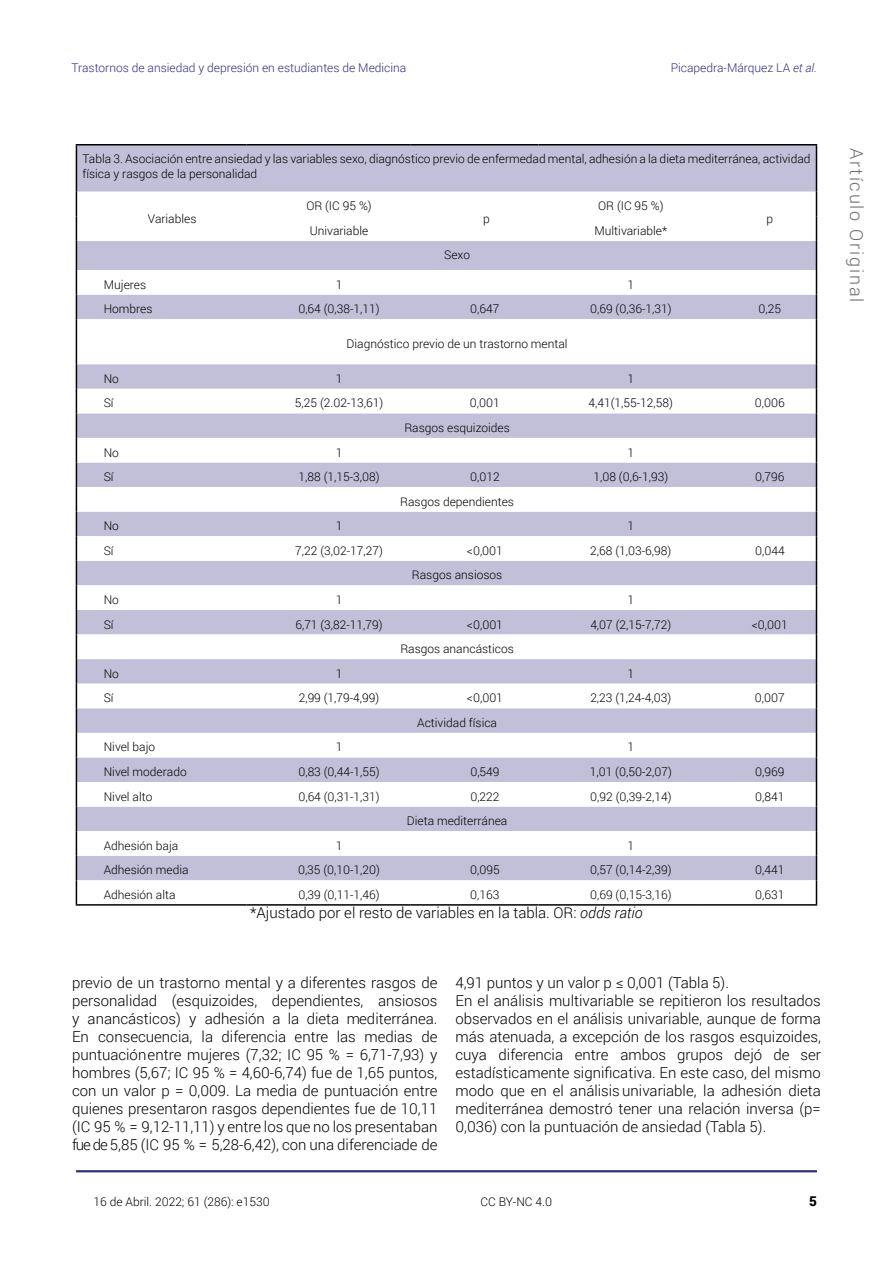
<style>
.page{position:relative;width:893px;height:1263px;background:#fff}
.page>*{position:absolute;margin:0;border:0;box-sizing:border-box;transform-origin:0 0}
.t1{font:300 18px "Roboto";letter-spacing:.1em;color:#6e6e6e}
.t2{font:300 15px/18px "Roboto";color:#000;text-align:justify}
.t3{font:900 13.5px "Roboto";color:#000}
.t4{font:300 12px/14.4px "Roboto";color:#000}
.t5{font:300 12px "Roboto";color:#322d7d}
.s1{font-style:italic}
</style>
<div class="page">
<hr style="left:76px;top:1170px;width:741px;height:2px;background:#322d7d">
<div style="left:77px;top:146px;width:739px;height:46px;background:#c2c0d8"></div>
<svg style="left:77px;top:192px;width:739px;height:712px"></svg>
<hr style="left:76px;top:144px;width:171px;height:2px;background:#000">
<hr style="left:76px;top:146px;width:1px;height:46px;background:#000">
<hr style="left:247px;top:144px;width:163px;height:2px;background:#000">
<hr style="left:410px;top:144px;width:128px;height:2px;background:#000">
<hr style="left:538px;top:144px;width:164px;height:2px;background:#000">
<hr style="left:702px;top:144px;width:115px;height:2px;background:#000">
<hr style="left:816px;top:146px;width:1px;height:46px;background:#000">
<svg style="left:76px;top:192px;width:1px;height:127px"></svg>
<svg style="left:816px;top:192px;width:1px;height:127px"></svg>
<hr style="left:76px;top:319px;width:1px;height:45px;background:#000">
<hr style="left:816px;top:319px;width:1px;height:45px;background:#000">
<svg style="left:76px;top:364px;width:1px;height:540px"></svg>
<svg style="left:816px;top:364px;width:1px;height:540px"></svg>
<hr style="left:76px;top:904px;width:171px;height:2px;background:#000">
<hr style="left:247px;top:904px;width:163px;height:2px;background:#000">
<hr style="left:410px;top:904px;width:128px;height:2px;background:#000">
<hr style="left:538px;top:904px;width:164px;height:2px;background:#000">
<hr style="left:702px;top:904px;width:115px;height:2px;background:#000">
<p class="t5" style="left:71px;top:59px;width:336px">Trastornos de ansiedad y depresión en estudiantes de Medicina</p>
<p class="t5" style="left:671px;top:59px;width:148px">Picapedra-Márquez LA <span class="s1">et al.</span></p>
<p class="t4" style="left:82px;top:151px;width:730px">Tabla 3. Asociación entre ansiedad y las variables sexo, diagnóstico previo de enfermedad mental, adhesión a la dieta mediterránea, actividad física y rasgos de la personalidad</p>
<p class="t4" style="left:148px;top:211px;width:50px">Variables</p>
<p class="t4" style="left:306px;top:198px;width:67px">OR (IC 95 %)</p>
<p class="t4" style="left:598px;top:198px;width:67px">OR (IC 95 %)</p>
<p class="t4" style="left:483px;top:211px;width:8px">p</p>
<p class="t4" style="left:766px;top:211px;width:8px">p</p>
<p class="t4" style="left:310px;top:223px;width:60px">Univariable</p>
<p class="t4" style="left:594px;top:223px;width:74px">Multivariable*</p>
<p class="t4" style="left:444px;top:248px;width:27px">Sexo</p>
<p class="t4" style="left:104px;top:277px;width:44px">Mujeres</p>
<p class="t4" style="left:336px;top:277px;width:8px">1</p>
<p class="t4" style="left:627px;top:277px;width:8px">1</p>
<p class="t4" style="left:104px;top:301px;width:50px">Hombres</p>
<p class="t4" style="left:298px;top:301px;width:83px">0,64 (0,38-1,11)</p>
<p class="t4" style="left:470px;top:301px;width:31px">0,647</p>
<p class="t4" style="left:590px;top:301px;width:83px">0,69 (0,36-1,31)</p>
<p class="t4" style="left:759px;top:301px;width:24px">0,25</p>
<p class="t4" style="left:347px;top:336px;width:222px">Diagnóstico previo de un trastorno mental</p>
<p class="t4" style="left:104px;top:371px;width:17px">No</p>
<p class="t4" style="left:336px;top:371px;width:8px">1</p>
<p class="t4" style="left:627px;top:371px;width:8px">1</p>
<p class="t4" style="left:104px;top:395px;width:11px">Sí</p>
<p class="t4" style="left:295px;top:395px;width:90px">5,25 (2.02-13,61)</p>
<p class="t4" style="left:470px;top:395px;width:31px">0,001</p>
<p class="t4" style="left:589px;top:395px;width:86px">4,41(1,55-12,58)</p>
<p class="t4" style="left:755px;top:395px;width:31px">0,006</p>
<p class="t4" style="left:404px;top:420px;width:107px">Rasgos esquizoides</p>
<p class="t4" style="left:104px;top:445px;width:17px">No</p>
<p class="t4" style="left:336px;top:445px;width:8px">1</p>
<p class="t4" style="left:627px;top:445px;width:8px">1</p>
<p class="t4" style="left:104px;top:469px;width:11px">Sí</p>
<p class="t4" style="left:299px;top:469px;width:82px">1,88 (1,15-3,08)</p>
<p class="t4" style="left:470px;top:469px;width:31px">0,012</p>
<p class="t4" style="left:593px;top:469px;width:76px">1,08 (0,6-1,93)</p>
<p class="t4" style="left:755px;top:469px;width:31px">0,796</p>
<p class="t4" style="left:400px;top:494px;width:115px">Rasgos dependientes</p>
<p class="t4" style="left:104px;top:518px;width:17px">No</p>
<p class="t4" style="left:336px;top:518px;width:8px">1</p>
<p class="t4" style="left:627px;top:518px;width:8px">1</p>
<p class="t4" style="left:104px;top:543px;width:11px">Sí</p>
<p class="t4" style="left:295px;top:543px;width:89px">7,22 (3,02-17,27)</p>
<p class="t4" style="left:467px;top:543px;width:38px">&lt;0,001</p>
<p class="t4" style="left:590px;top:543px;width:82px">2,68 (1,03-6,98)</p>
<p class="t4" style="left:755px;top:543px;width:31px">0,044</p>
<p class="t4" style="left:412px;top:567px;width:92px">Rasgos ansiosos</p>
<p class="t4" style="left:104px;top:592px;width:17px">No</p>
<p class="t4" style="left:336px;top:592px;width:8px">1</p>
<p class="t4" style="left:627px;top:592px;width:8px">1</p>
<p class="t4" style="left:104px;top:617px;width:11px">Sí</p>
<p class="t4" style="left:295px;top:617px;width:89px">6,71 (3,82-11,79)</p>
<p class="t4" style="left:467px;top:617px;width:38px">&lt;0,001</p>
<p class="t4" style="left:590px;top:617px;width:82px">4,07 (2,15-7,72)</p>
<p class="t4" style="left:752px;top:617px;width:38px">&lt;0,001</p>
<p class="t4" style="left:400px;top:641px;width:115px">Rasgos anancásticos</p>
<p class="t4" style="left:104px;top:666px;width:17px">No</p>
<p class="t4" style="left:336px;top:666px;width:8px">1</p>
<p class="t4" style="left:627px;top:666px;width:8px">1</p>
<p class="t4" style="left:104px;top:690px;width:11px">Sí</p>
<p class="t4" style="left:299px;top:690px;width:82px">2,99 (1,79-4,99)</p>
<p class="t4" style="left:467px;top:690px;width:38px">&lt;0,001</p>
<p class="t4" style="left:590px;top:690px;width:82px">2,23 (1,24-4,03)</p>
<p class="t4" style="left:755px;top:690px;width:31px">0,007</p>
<p class="t4" style="left:417px;top:715px;width:81px">Actividad física</p>
<p class="t4" style="left:104px;top:740px;width:53px">Nivel bajo</p>
<p class="t4" style="left:336px;top:740px;width:8px">1</p>
<p class="t4" style="left:627px;top:740px;width:8px">1</p>
<p class="t4" style="left:104px;top:764px;width:84px">Nivel moderado</p>
<p class="t4" style="left:298px;top:764px;width:83px">0,83 (0,44-1,55)</p>
<p class="t4" style="left:470px;top:764px;width:31px">0,549</p>
<p class="t4" style="left:590px;top:764px;width:84px">1,01 (0,50-2,07)</p>
<p class="t4" style="left:755px;top:764px;width:31px">0,969</p>
<p class="t4" style="left:104px;top:789px;width:50px">Nivel alto</p>
<p class="t4" style="left:298px;top:789px;width:83px">0,64 (0,31-1,31)</p>
<p class="t4" style="left:470px;top:789px;width:31px">0,222</p>
<p class="t4" style="left:590px;top:789px;width:83px">0,92 (0,39-2,14)</p>
<p class="t4" style="left:755px;top:789px;width:31px">0,841</p>
<p class="t4" style="left:407px;top:813px;width:102px">Dieta mediterránea</p>
<p class="t4" style="left:104px;top:838px;width:76px">Adhesión baja</p>
<p class="t4" style="left:336px;top:838px;width:8px">1</p>
<p class="t4" style="left:627px;top:838px;width:8px">1</p>
<p class="t4" style="left:104px;top:862px;width:86px">Adhesión media</p>
<p class="t4" style="left:298px;top:862px;width:84px">0,35 (0,10-1,20)</p>
<p class="t4" style="left:470px;top:862px;width:31px">0,095</p>
<p class="t4" style="left:590px;top:862px;width:83px">0,57 (0,14-2,39)</p>
<p class="t4" style="left:755px;top:862px;width:31px">0,441</p>
<p class="t4" style="left:104px;top:887px;width:73px">Adhesión alta</p>
<p class="t4" style="left:298px;top:887px;width:83px">0,39 (0,11-1,46)</p>
<p class="t4" style="left:470px;top:887px;width:31px">0,163</p>
<p class="t4" style="left:590px;top:887px;width:83px">0,69 (0,15-3,16)</p>
<p class="t4" style="left:755px;top:887px;width:31px">0,631</p>
<p class="t2" style="left:250px;top:903px;width:394px">*Ajustado por el resto de variables en la tabla. OR: <span class="s1">odds ratio</span></p>
<p class="t2" style="left:72px;top:973px;width:367px">previo de un trastorno mental y a diferentes rasgos de personalidad (esquizoides, dependientes, ansiosos y anancásticos) y adhesión a la dieta mediterránea.<br>En consecuencia, la diferencia entre las medias de puntuación entre mujeres (7,32; IC 95 % = 6,71-7,93) y hombres (5,67; IC 95 % = 4,60-6,74) fue de 1,65 puntos, con un valor p = 0,009. La media de puntuación entre quienes presentaron rasgos dependientes fue de 10,11 (IC 95 % = 9,12-11,11) y entre los que no los presentaban fue de 5,85 (IC 95 % = 5,28-6,42), con una diferencia de de</p>
<p class="t2" style="left:455px;top:973px;width:367px;text-align:left">4,91 puntos y un valor p ≤ 0,001 (Tabla 5).<br>En el análisis multivariable se repitieron los resultados observados en el análisis univariable, aunque de forma más atenuada, a excepción de los rasgos esquizoides, cuya diferencia entre ambos grupos dejó de ser estadísticamente significativa. En este caso, del mismo modo que en el análisis univariable, la adhesión dieta mediterránea demostró tener una relación inversa (p= 0,036) con la puntuación de ansiedad (Tabla 5).</p>
<p class="t4" style="left:94px;top:1194px;width:178px">16 de Abril. 2022; 61 (286): e1530</p>
<p class="t4" style="left:480px;top:1194px;width:73px">CC BY-NC 4.0</p>
<p class="t3" style="left:809px;top:1192px;width:9px">5</p>
<h1 class="t1" style="left:869px;top:148px;width:156px;rotate:90deg">Artículo Original</h1>
</div>
